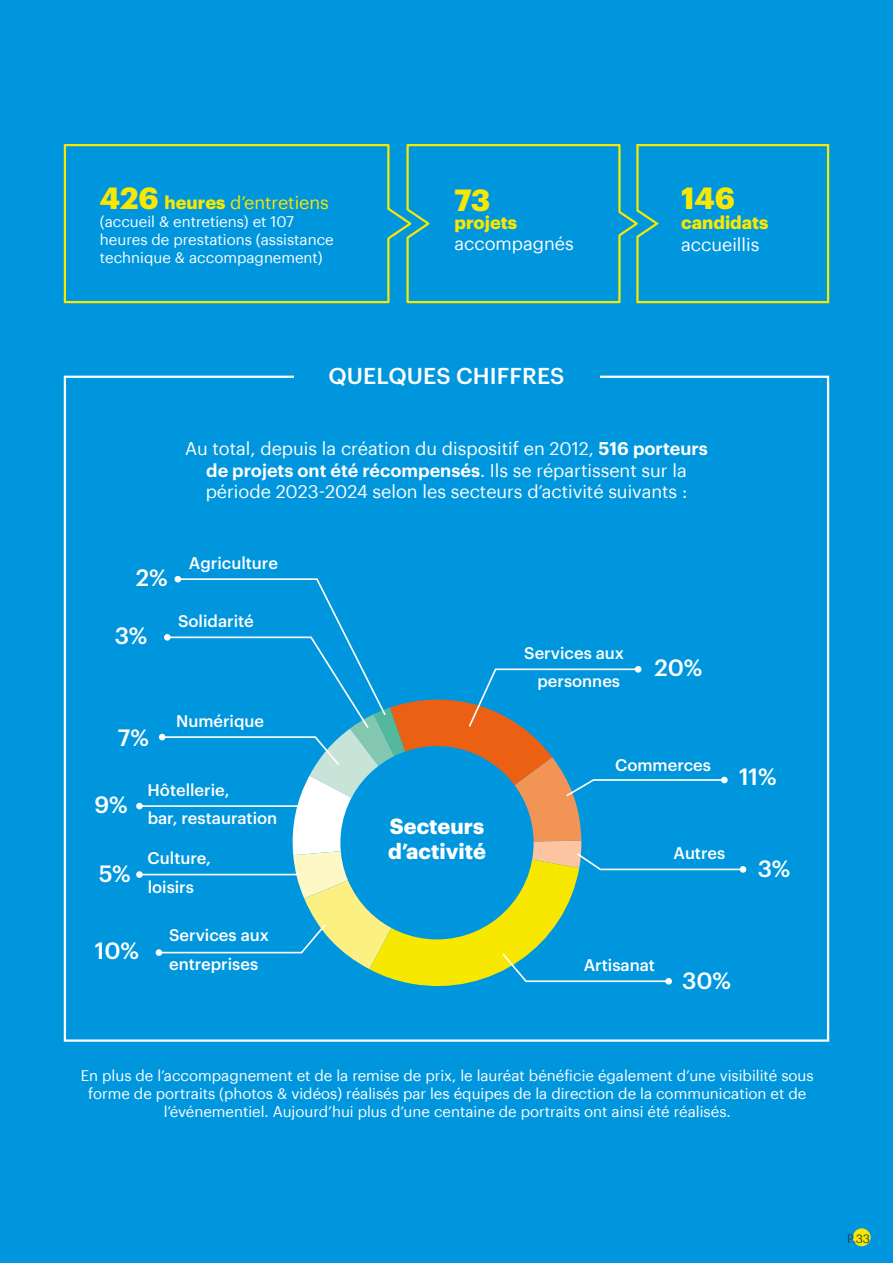
<style>
.page{position:relative;width:893px;height:1263px;background:#0096de}
.page>*{position:absolute;margin:0;border:0;box-sizing:border-box;transform-origin:0 0}
.t1{font:700 30px "Graphik";color:#f8e800}
.t2{font:500 23.1px "Graphik";color:#fff}
.t3{font:500 22.5px "Graphik";letter-spacing:.005em;color:#fff}
.t4{font:700 21.45px/25.8px "Graphik";color:#fff}
.t5{font:18px/21.6px "Graphik";color:#fff;text-align:center}
.t6{font:18px "Graphik";color:#f8e800}
.t7{font:700 18px "Graphik";color:#f8e800}
.t8{font:500 16.5px "Graphik";color:#fff}
.t9{font:15px/18px "Graphik";color:#fff;text-align:center}
.t10{font:12px "Graphik";color:#353d4d}
.s1{font-weight:700;font-size:30px}
.s2{font-weight:700}
.s3{font-weight:600}
</style>
<div class="page">
<div style="left:740px;top:866px;width:6px;height:7px;background:#fff;border-radius:50%"></div>
<svg style="left:157px;top:576px;width:588px;height:411px"></svg>
<div style="left:156px;top:949px;width:6px;height:7px;background:#fff;border-radius:50%"></div>
<hr style="left:139px;top:805px;width:161px;height:2px;background:#fff">
<div style="left:136px;top:803px;width:7px;height:6px;background:#fff;border-radius:50%"></div>
<hr style="left:139px;top:874px;width:161px;height:1px;background:#fff">
<div style="left:136px;top:871px;width:7px;height:7px;background:#fff;border-radius:50%"></div>
<svg style="left:63px;top:144px;width:342px;height:160px"></svg>
<svg style="left:405px;top:144px;width:425px;height:160px"></svg>
<div style="left:853px;top:1228px;width:18px;height:18px;background:#f8e800;border-radius:50%"></div>
<p class="t6" style="left:100px;top:189px;width:230px"><span class="s1">426</span> <span class="s2">heures</span> d’entretiens</p>
<p class="t9" style="left:100px;top:211px;width:235px;text-align:left">(accueil &amp; entretiens) et 107 heures de prestations (assistance technique &amp; accompagnement)</p>
<p class="t7" style="left:681px;top:208px;width:89px">candidats</p>
<h1 class="t1" style="left:454px;top:177px;width:38px">73</h1>
<h1 class="t1" style="left:681px;top:175px;width:55px">146</h1>
<p class="t7" style="left:454px;top:208px;width:64px">projets</p>
<p class="t5" style="left:454px;top:231px;width:121px">accompagnés</p>
<p class="t5" style="left:681px;top:232px;width:80px">accueillis</p>
<h3 class="t3" style="left:328px;top:359px;width:238px">QUELQUES CHIFFRES</h3>
<p class="t5" style="left:185px;top:436px;width:524px">Au total, depuis la création du dispositif en 2012, <span class="s3">516 porteurs de projets ont été récompensés</span>. Ils se répartissent sur la période 2023-2024 selon les secteurs d’activité suivants :</p>
<h2 class="t2" style="left:136px;top:560px;width:33px">2%</h2>
<h2 class="t2" style="left:115px;top:618px;width:34px">3%</h2>
<p class="t8" style="left:189px;top:550px;width:90px">Agriculture</p>
<p class="t8" style="left:178px;top:608px;width:77px">Solidarité</p>
<h2 class="t2" style="left:118px;top:720px;width:32px">7%</h2>
<p class="t8" style="left:176px;top:708px;width:89px">Numérique</p>
<h2 class="t2" style="left:95px;top:787px;width:35px">9%</h2>
<h2 class="t2" style="left:99px;top:856px;width:33px">5%</h2>
<p class="t8" style="left:148px;top:777px;width:83px">Hôtellerie,</p>
<p class="t8" style="left:148px;top:806px;width:131px">bar, restauration</p>
<p class="t8" style="left:148px;top:846px;width:65px">Culture,</p>
<p class="t8" style="left:148px;top:874px;width:48px">loisirs</p>
<h2 class="t2" style="left:95px;top:933px;width:46px">10%</h2>
<p class="t8" style="left:169px;top:923px;width:101px">Services aux</p>
<p class="t8" style="left:169px;top:951px;width:91px">entreprises</p>
<h3 class="t4" style="left:388px;top:811px;width:99px">Secteurs d’activité</h3>
<p class="t8" style="left:524px;top:640px;width:101px">Services aux</p>
<p class="t8" style="left:537px;top:669px;width:84px">personnes</p>
<h2 class="t2" style="left:654px;top:650px;width:49px">20%</h2>
<p class="t8" style="left:615px;top:752px;width:97px">Commerces</p>
<h2 class="t2" style="left:739px;top:759px;width:39px">11%</h2>
<p class="t8" style="left:674px;top:840px;width:53px">Autres</p>
<h2 class="t2" style="left:758px;top:851px;width:34px">3%</h2>
<p class="t8" style="left:584px;top:952px;width:73px">Artisanat</p>
<h2 class="t2" style="left:682px;top:963px;width:50px">30%</h2>
<p class="t9" style="left:81px;top:1065px;width:734px">En plus de l’accompagnement et de la remise de prix, le lauréat bénéficie également d’une visibilité sous forme de portraits (photos &amp; vidéos) réalisés par les équipes de la direction de la communication et de l’événementiel. Aujourd’hui plus d’une centaine de portraits ont ainsi été réalisés.</p>
<p class="t10" style="left:847px;top:1229px;width:25px">P.33</p>
</div>
